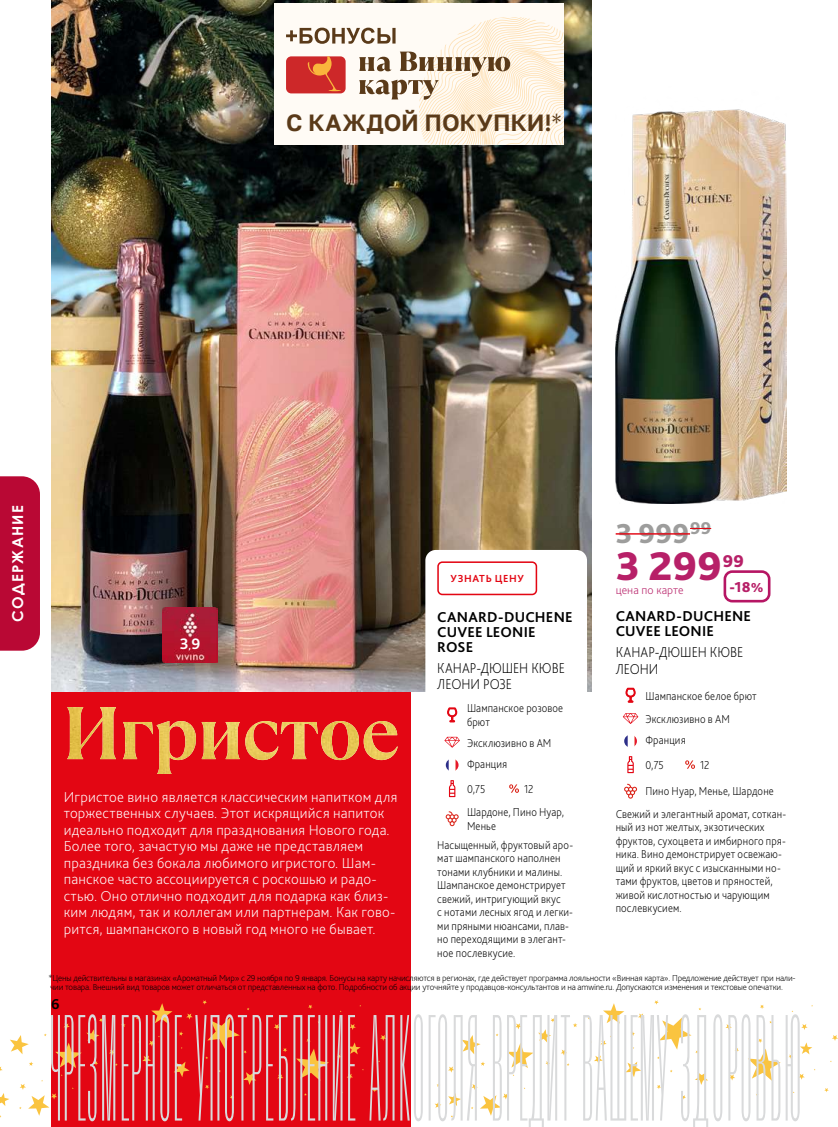
<style>
.page{position:relative;width:838px;height:1127px;background:#fff}
.page>*{position:absolute;margin:0;border:0;box-sizing:border-box;transform-origin:0 0}
.t1{font:800 42px "Bliss Pro";color:#b72068}
.t2{font:800 28.8px "Bliss Pro";color:#9d9d9c}
.t3{font:600 23.4px "Golos Text";color:#5a3a19}
.t4{font:800 18px "Bliss Pro";color:#b72068}
.t5{font:700 16.05px "Bliss Pro";color:#fff}
.t6{font:200 15px/16.5px "Bliss Pro";letter-spacing:.015em;color:#fff}
.t7{font:700 15px/15px "Bliss Pro";letter-spacing:.015em;color:#000}
.t8{font:200 15px/16.5px "Bliss Pro";letter-spacing:-.005em;color:#000;scale:.9 1}
.t9{font:700 15px "Century Gothic";letter-spacing:.08em;color:#fff}
.t10{font:800 15px "Bliss Pro";color:#b72068}
.t11{font:200 12px/13.5px "Bliss Pro";letter-spacing:.015em;color:#000;scale:.9 1}
.t12{font:200 12px "Bliss Pro";color:#b72068}
.t13{font:700 10.65px "Bliss Pro";letter-spacing:.06em;color:#e30613}
.t14{font:200 9px/9px "Bliss Pro";letter-spacing:-.02em;color:#000}
.s1{font-family:"Bliss Pro";font-weight:300;font-size:25.8px}
.s2{font-size:10.05px}
.s3{font-size:13.65px}
</style>
<div class="page">
<div style="left:51px;top:663px;width:359px;height:464px;background:#e30613"></div>
<img style="left:67px;top:707px;width:331px;height:67px">
<img style="left:51px;top:0;width:540px;height:691px">
<div style="left:274px;top:3px;width:290px;height:142px;background:#fffbf5"></div>
<svg style="left:286px;top:17px;width:278px;height:128px"></svg>
<svg style="left:832px;top:1035px;width:6px;height:6px"></svg>
<img style="left:615px;top:109px;width:172px;height:395px">
<hr style="left:615px;top:533px;width:75px;height:2px;background:#e30613">
<svg style="left:690px;top:528px;width:21px;height:1px"></svg>
<svg style="left:625px;top:688px;width:10px;height:15px"></svg>
<svg style="left:623px;top:713px;width:15px;height:11px"></svg>
<svg style="left:624px;top:735px;width:13px;height:12px"></svg>
<svg style="left:627px;top:756px;width:7px;height:17px"></svg>
<svg style="left:685px;top:760px;width:10px;height:9px"></svg>
<svg style="left:624px;top:784px;width:13px;height:15px"></svg>
<div style="left:425px;top:550px;width:162px;height:430px;background:#fff;border-radius:10px"></div>
<div style="left:437px;top:561px;width:100px;height:34px;border:2px solid #e30613;border-radius:4px"></div>
<svg style="left:447px;top:707px;width:10px;height:15px"></svg>
<svg style="left:444px;top:737px;width:16px;height:11px"></svg>
<svg style="left:446px;top:759px;width:12px;height:12px"></svg>
<svg style="left:449px;top:780px;width:6px;height:17px"></svg>
<svg style="left:509px;top:784px;width:10px;height:9px"></svg>
<svg style="left:445px;top:811px;width:13px;height:15px"></svg>
<img style="left:162px;top:607px;width:56px;height:56px">
<div style="left:0;top:476px;width:40px;height:175px;background:#b90834"></div>
<svg style="left:0;top:1000px;width:394px;height:121px"></svg>
<svg style="left:400px;top:1014px;width:177px;height:113px"></svg>
<svg style="left:583px;top:1000px;width:232px;height:127px"></svg>
<div style="left:723px;top:570px;width:47px;height:32px;border:3px solid #b61664;border-radius:7px"></div>
<h3 class="t3" style="left:286px;top:108px;width:277px">С КАЖДОЙ ПОКУПКИ!<span class="s1">*</span></h3>
<p class="t9" style="left:6px;top:622px;width:118px;rotate:-90deg">СОДЕРЖАНИЕ</p>
<h3 class="t5" style="left:180px;top:633px;width:22px">3<span class="s2">,</span>9</h3>
<p class="t6" style="left:64px;top:788px;width:335px">Игристое вино является классическим напитком для торжественных случаев. Этот искрящийся напиток идеально подходит для празднования Нового года.<br>Более того, зачастую мы даже не представляем праздника без бокала любимого игристого. Шам&shy;панское часто ассоциируется с роскошью и радо&shy;стью. Оно отлично подходит для подарка как близ&shy;ким людям, так и коллегам или партнерам. Как гово&shy;рится, шампанского в новый год много не бывает.</p>
<p class="t13" style="left:450px;top:572px;width:75px">УЗНАТЬ ЦЕНУ</p>
<p class="t7" style="left:437px;top:609px;width:137px">CANARD-DUCHENE<br>CUVEE LEONIE<br>ROSE</p>
<p class="t8" style="left:437px;top:659px;width:143px">КАНАР-ДЮШЕН КЮВЕ<br>ЛЕОНИ РОЗЕ</p>
<p class="t11" style="left:467px;top:701px;width:108px">Шампанское розовое брют</p>
<p class="t11" style="left:467px;top:731px;width:95px;line-height:21.8px">Эксклюзивно в АМ<br>Франция</p>
<p class="t11" style="left:467px;top:782px;width:22px">0,75</p>
<p class="t11" style="left:467px;top:777px;width:109px;line-height:23.4px;text-indent:57px">12<br>Шардоне, Пино Нуар,</p>
<p class="t11" style="left:437px;top:816px;width:152px;line-height:19.2px;text-indent:30px">Менье<br>Насыщенный, фруктовый аро-</p>
<p class="t11" style="left:437px;top:851px;width:152px">мат шампанского наполнен тонами клубники и малины.<br>Шампанское демонстрирует свежий, интригующий вкус<br>с нотами лесных ягод и легки&shy;ми пряными нюансами, плав&shy;но переходящими в элегант&shy;ное послевкусие.</p>
<h2 class="t2" style="left:615px;top:516px;width:97px">3 999<sup>99</sup></h2>
<h1 class="t1" style="left:615px;top:540px;width:108px">3 299</h1>
<h3 class="t4" style="left:723px;top:549px;width:23px">99</h3>
<p class="t12" style="left:615px;top:582px;width:69px">цена по карте</p>
<p class="t7" style="left:615px;top:608px;width:137px">CANARD-DUCHENE<br>CUVEE LEONIE</p>
<p class="t8" style="left:615px;top:643px;width:143px">КАНАР-ДЮШЕН КЮВЕ<br>ЛЕОНИ</p>
<p class="t11" style="left:645px;top:683px;width:125px;line-height:23.4px">Шампанское белое брют<br>Эксклюзивно в АМ</p>
<p class="t11" style="left:645px;top:728px;width:46px;line-height:24.6px">Франция<br>0,75</p>
<p class="t10" style="left:729px;top:577px;width:35px">-18<span class="s3">%</span></p>
<p class="t11" style="left:700px;top:758px;width:12px">12</p>
<p class="t11" style="left:615px;top:780px;width:191px;line-height:22.4px;text-indent:30px">Пино Нуар, Менье, Шардоне<br>Свежий и элегантный аромат, соткан-</p>
<p class="t11" style="left:615px;top:820px;width:190px">ный из нот желтых, экзотических фруктов, сухоцвета и имбирного пря&shy;ника. Вино демонстрирует освежаю&shy;щий и яркий вкус с изысканными но&shy;тами фруктов, цветов и пряностей, живой кислотностью и чарующим послевкусием.</p>
<p class="t14" style="left:48px;top:973px;width:748px">*Цены действительны в магазинах «Ароматный Мир» с 29 ноября по 9 января. Бонусы на карту начисляются в регионах, где действует программа лояльности «Винная карта». Предложение действует при нали&shy;чии товара. Внешний вид товаров может отличаться от представленных на фото. Подробности об акции уточняйте у продавцов-консультантов и на amwine.ru. Допускаются изменения и текстовые опечатки.</p>
<p class="t7" style="left:51px;top:996px;width:10px">6</p>
</div>
